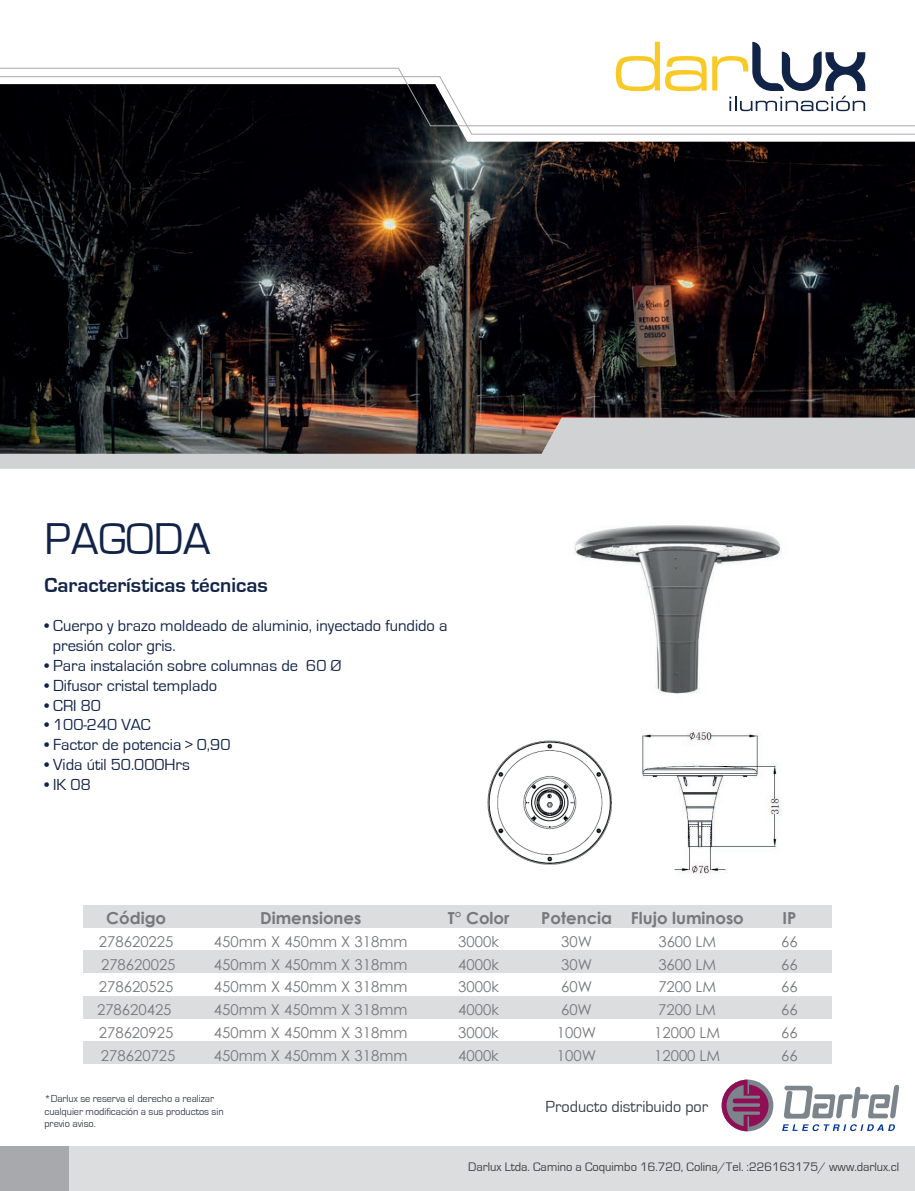
<style>
.page{position:relative;width:915px;height:1191px;background:#fff}
.page>*{position:absolute;margin:0;border:0;box-sizing:border-box;transform-origin:0 0}
.t1{font:45.9px "Eurostile";color:#122348}
.t2{font:700 21px "Eurostile";color:#122348}
.t3{font:16.5px/19.8px "Eurostile";color:#122348}
.t4{font:700 16.5px "Century Gothic";color:#76787b}
.t5{font:16.5px "Eurostile";color:#3a3f47}
.t6{font:15px "Century Gothic";color:#76787b}
.t7{font:12.75px "Eurostile";color:#3a3f47}
.t8{font:10.5px/12.3px "Eurostile";letter-spacing:-.005em;color:#3a3f47}
</style>
<div class="page">
<div style="left:0;top:1146px;width:70px;height:45px;background:#a8a9ad"></div>
<div style="left:70px;top:1146px;width:844px;height:45px;background:#dcdddf"></div>
<svg style="left:616px;top:42px;width:90px;height:25px"></svg>
<svg style="left:712px;top:42px;width:153px;height:25px"></svg>
<img style="left:0;top:135px;width:914px;height:283px">
<svg style="left:0;top:418px;width:914px;height:51px;background:#979593"></svg>
<svg style="left:0;top:126px;width:914px;height:9px"></svg>
<svg style="left:0;top:67px;width:914px;height:59px"></svg>
<svg style="left:783px;top:1084px;width:116px;height:34px"></svg>
<div style="left:721px;top:1079px;width:52px;height:52px;background:#7c858c;border-radius:50%"></div>
<svg style="left:721px;top:1079px;width:47px;height:52px"></svg>
<svg style="left:782px;top:1124px;width:112px;height:7px"></svg>
<div style="left:83px;top:904px;width:107px;height:23px;background:#dcdddf"></div>
<div style="left:190px;top:904px;width:242px;height:23px;background:#dcdddf"></div>
<div style="left:432px;top:904px;width:93px;height:23px;background:#dcdddf"></div>
<div style="left:525px;top:904px;width:102px;height:23px;background:#dcdddf"></div>
<div style="left:627px;top:904px;width:119px;height:23px;background:#dcdddf"></div>
<div style="left:746px;top:904px;width:85px;height:23px;background:#dcdddf"></div>
<div style="left:83px;top:950px;width:107px;height:23px;background:#dcdddf"></div>
<div style="left:190px;top:950px;width:242px;height:23px;background:#dcdddf"></div>
<div style="left:432px;top:950px;width:93px;height:23px;background:#dcdddf"></div>
<div style="left:525px;top:950px;width:102px;height:23px;background:#dcdddf"></div>
<div style="left:627px;top:950px;width:119px;height:23px;background:#dcdddf"></div>
<div style="left:746px;top:950px;width:85px;height:23px;background:#dcdddf"></div>
<div style="left:83px;top:995px;width:107px;height:23px;background:#dcdddf"></div>
<div style="left:190px;top:995px;width:242px;height:23px;background:#dcdddf"></div>
<div style="left:432px;top:995px;width:93px;height:23px;background:#dcdddf"></div>
<div style="left:525px;top:995px;width:102px;height:23px;background:#dcdddf"></div>
<div style="left:627px;top:995px;width:119px;height:23px;background:#dcdddf"></div>
<div style="left:746px;top:995px;width:85px;height:23px;background:#dcdddf"></div>
<div style="left:83px;top:1041px;width:107px;height:23px;background:#dcdddf"></div>
<div style="left:190px;top:1041px;width:242px;height:23px;background:#dcdddf"></div>
<div style="left:432px;top:1041px;width:93px;height:23px;background:#dcdddf"></div>
<div style="left:525px;top:1041px;width:102px;height:23px;background:#dcdddf"></div>
<div style="left:627px;top:1041px;width:119px;height:23px;background:#dcdddf"></div>
<div style="left:746px;top:1041px;width:85px;height:23px;background:#dcdddf"></div>
<img style="left:574px;top:525px;width:208px;height:169px">
<img style="left:642px;top:729px;width:140px;height:145px">
<img style="left:487px;top:740px;width:125px;height:125px">
<h1 class="t1" style="left:44px;top:514px;width:168px">PAGODA</h1>
<h2 class="t2" style="left:44px;top:573px;width:225px">Características técnicas</h2>
<p class="t3" style="left:53px;top:616px;width:396px;text-indent:-8px">• Cuerpo y brazo moldeado de aluminio, inyectado fundido a presión color gris.</p>
<p class="t3" style="left:44px;top:656px;width:298px">• Para instalación sobre columnas de 60 Ø</p>
<p class="t3" style="left:44px;top:676px;width:174px">• Difusor cristal templado</p>
<p class="t3" style="left:44px;top:695px;width:58px">• CRI 80</p>
<p class="t3" style="left:44px;top:715px;width:108px">• 100-240 VAC</p>
<p class="t3" style="left:44px;top:735px;width:187px">• Factor de potencia &gt; 0,90</p>
<p class="t3" style="left:44px;top:755px;width:147px">• Vida útil 50.000Hrs</p>
<p class="t3" style="left:44px;top:775px;width:48px">• IK 08</p>
<p class="t4" style="left:106px;top:905px;width:62px">Código</p>
<p class="t4" style="left:260px;top:905px;width:103px">Dimensiones</p>
<p class="t4" style="left:447px;top:905px;width:63px">T° Color</p>
<p class="t4" style="left:541px;top:905px;width:204px">Potencia Flujo luminoso</p>
<p class="t4" style="left:782px;top:905px;width:15px">IP</p>
<p class="t6" style="left:99px;top:931px;width:76px">278620225</p>
<p class="t6" style="left:214px;top:931px;width:195px">450mm X 450mm X 318mm</p>
<p class="t6" style="left:458px;top:931px;width:42px">3000k</p>
<p class="t6" style="left:561px;top:931px;width:32px">30W</p>
<p class="t6" style="left:658px;top:931px;width:59px">3600 LM</p>
<p class="t6" style="left:781px;top:931px;width:18px">66</p>
<p class="t6" style="left:101px;top:953px;width:76px">278620025</p>
<p class="t6" style="left:214px;top:953px;width:195px">450mm X 450mm X 318mm</p>
<p class="t6" style="left:458px;top:953px;width:42px">4000k</p>
<p class="t6" style="left:561px;top:953px;width:32px">30W</p>
<p class="t6" style="left:658px;top:953px;width:59px">3600 LM</p>
<p class="t6" style="left:780px;top:953px;width:18px">66</p>
<p class="t6" style="left:99px;top:976px;width:76px">278620525</p>
<p class="t6" style="left:214px;top:976px;width:195px">450mm X 450mm X 318mm</p>
<p class="t6" style="left:458px;top:976px;width:42px">3000k</p>
<p class="t6" style="left:561px;top:976px;width:32px">60W</p>
<p class="t6" style="left:658px;top:976px;width:59px">7200 LM</p>
<p class="t6" style="left:780px;top:976px;width:18px">66</p>
<p class="t6" style="left:97px;top:999px;width:76px">278620425</p>
<p class="t6" style="left:214px;top:999px;width:195px">450mm X 450mm X 318mm</p>
<p class="t6" style="left:458px;top:999px;width:42px">4000k</p>
<p class="t6" style="left:561px;top:999px;width:32px">60W</p>
<p class="t6" style="left:658px;top:999px;width:59px">7200 LM</p>
<p class="t6" style="left:780px;top:999px;width:18px">66</p>
<p class="t6" style="left:99px;top:1022px;width:76px">278620925</p>
<p class="t6" style="left:214px;top:1022px;width:195px">450mm X 450mm X 318mm</p>
<p class="t6" style="left:458px;top:1022px;width:42px">3000k</p>
<p class="t6" style="left:556px;top:1022px;width:41px">100W</p>
<p class="t6" style="left:654px;top:1022px;width:67px">12000 LM</p>
<p class="t6" style="left:780px;top:1022px;width:18px">66</p>
<p class="t6" style="left:101px;top:1044px;width:76px">278620725</p>
<p class="t6" style="left:214px;top:1044px;width:195px">450mm X 450mm X 318mm</p>
<p class="t6" style="left:458px;top:1044px;width:42px">4000k</p>
<p class="t6" style="left:556px;top:1044px;width:41px">100W</p>
<p class="t6" style="left:654px;top:1044px;width:67px">12000 LM</p>
<p class="t6" style="left:780px;top:1044px;width:18px">66</p>
<p class="t8" style="left:44px;top:1093px;width:181px">*Darlux se reserva el derecho a realizar cualquier modificación a sus productos sin previo aviso.</p>
<p class="t5" style="left:545px;top:1097px;width:164px">Producto distribuido por</p>
<p class="t7" style="left:468px;top:1160px;width:432px">Darlux Ltda. Camino a Coquimbo 16.720, Colina/Tel. :226163175/ www.darlux.cl</p>
</div>
